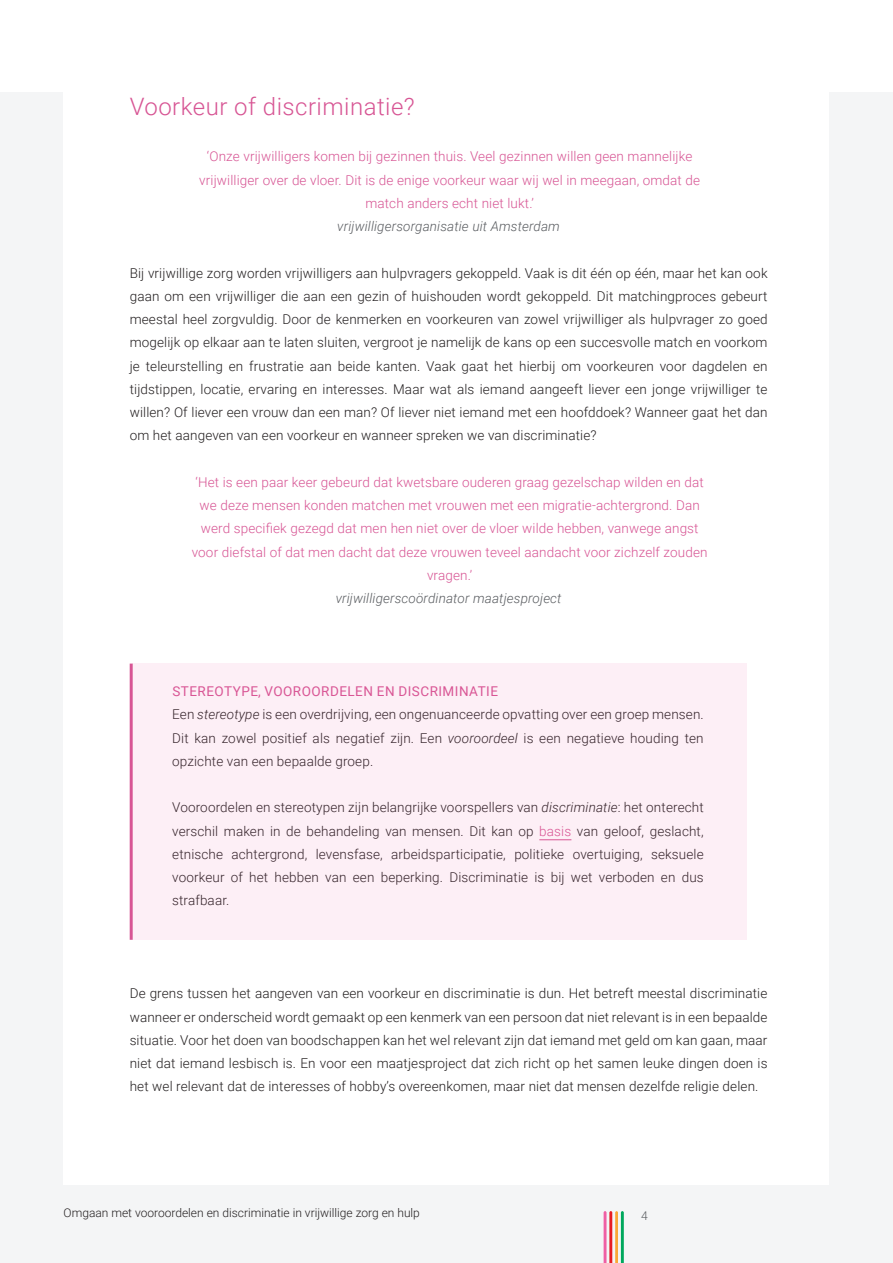
<style>
.page{position:relative;width:893px;height:1263px;background:#fff}
.page>*{position:absolute;margin:0;border:0;box-sizing:border-box;transform-origin:0 0}
.t1{font:300 24px "Roboto";letter-spacing:.02em;color:#d75594}
.t2{font:300 13.5px/23.2px "Roboto";letter-spacing:.01em;color:#231f20;text-align:justify}
.t3{font:300 13.5px/23.2px "Roboto";letter-spacing:.01em;color:#d75594;text-align:center}
.t4{font:italic 300 13.5px "Roboto";letter-spacing:.01em;color:#5a5d61}
.t5{font:300 12px "Roboto";color:#231f20}
.t6{font:300 12px "Roboto";color:#5a5d61}
.s1{font-weight:400;color:#d75594}
.s2{font-style:italic}
.s3{color:#d75594}
</style>
<div class="page">
<div style="left:0;top:92px;width:893px;height:1171px;background:#f4f5f6"></div>
<div style="left:64px;top:53px;width:765px;height:1131px;background:#fff"></div>
<svg style="left:604px;top:1211px;width:20px;height:52px"></svg>
<div style="left:132px;top:663px;width:615px;height:277px;background:#fdeff6"></div>
<hr style="left:130px;top:663px;width:3px;height:277px;background:#d75594">
<h1 class="t1" style="left:130px;top:89px;width:287px">Voorkeur of discriminatie?</h1>
<p class="t3" style="left:199px;top:144px;width:502px">‘Onze vrijwilligers komen bij gezinnen thuis. Veel gezinnen willen geen mannelijke vrijwilliger over de vloer. Dit is de enige voorkeur waar wij wel in meegaan, omdat de match anders echt niet lukt.’</p>
<p class="t4" style="left:337px;top:217px;width:224px">vrijwilligersorganisatie uit Amsterdam</p>
<p class="t2" style="left:130px;top:261px;width:639px">Bij vrijwillige zorg worden vrijwilligers aan hulpvragers gekoppeld. Vaak is dit één op één, maar het kan ook gaan om een vrijwilliger die aan een gezin of huishouden wordt gekoppeld. Dit matchingproces gebeurt meestal heel zorgvuldig. Door de kenmerken en voorkeuren van zowel vrijwilliger als hulpvrager zo goed mogelijk op elkaar aan te laten sluiten, vergroot je namelijk de kans op een succesvolle match en voorkom je teleurstelling en frustratie aan beide kanten. Vaak gaat het hierbij om voorkeuren voor dagdelen en tijdstippen, locatie, ervaring en interesses. Maar wat als iemand aangeeft liever een jonge vrijwilliger te willen? Of liever een vrouw dan een man? Of liever niet iemand met een hoofddoek? Wanneer gaat het dan om het aangeven van een voorkeur en wanneer spreken we van discriminatie?</p>
<p class="t3" style="left:192px;top:470px;width:517px">‘Het is een paar keer gebeurd dat kwetsbare ouderen graag gezelschap wilden en dat we deze mensen konden matchen met vrouwen met een migratie-achtergrond. Dan werd specifiek gezegd dat men hen niet over de vloer wilde hebben, vanwege angst voor diefstal of dat men dacht dat deze vrouwen teveel aandacht voor zichzelf zouden vragen.’</p>
<p class="t4" style="left:336px;top:589px;width:227px">vrijwilligerscoördinator maatjesproject</p>
<p class="t2" style="left:172px;top:679px;width:533px;text-align:left"><span class="s1">STEREOTYPE, VOOROORDELEN EN DISCRIMINATIE<br></span>Een <span class="s2">stereotype</span> is een overdrijving, een ongenuanceerde opvatting over een groep mensen.<br>Dit kan zowel positief als negatief zijn. Een <span class="s2">vooroordeel</span> is een negatieve houding ten opzichte van een bepaalde groep.</p>
<p class="t2" style="left:172px;top:795px;width:533px">Vooroordelen en stereotypen zijn belangrijke voorspellers van <span class="s2">discriminatie</span>: het onterecht verschil maken in de behandeling van mensen. Dit kan op <span class="s3">basis</span> van geloof, geslacht, etnische achtergrond, levensfase, arbeidsparticipatie, politieke overtuiging, seksuele voorkeur of het hebben van een beperking. Discriminatie is bij wet verboden en dus strafbaar.</p>
<p class="t2" style="left:130px;top:981px;width:639px">De grens tussen het aangeven van een voorkeur en discriminatie is dun. Het betreft meestal discriminatie wanneer er onderscheid wordt gemaakt op een kenmerk van een persoon dat niet relevant is in een bepaalde situatie. Voor het doen van boodschappen kan het wel relevant zijn dat iemand met geld om kan gaan, maar niet dat iemand lesbisch is. En voor een maatjesproject dat zich richt op het samen leuke dingen doen is het wel relevant dat de interesses of hobby’s overeenkomen, maar niet dat mensen dezelfde religie delen.</p>
<p class="t5" style="left:64px;top:1204px;width:358px">Omgaan met vooroordelen en discriminatie in vrijwillige zorg en hulp</p>
<p class="t6" style="left:641px;top:1207px;width:8px">4</p>
</div>
